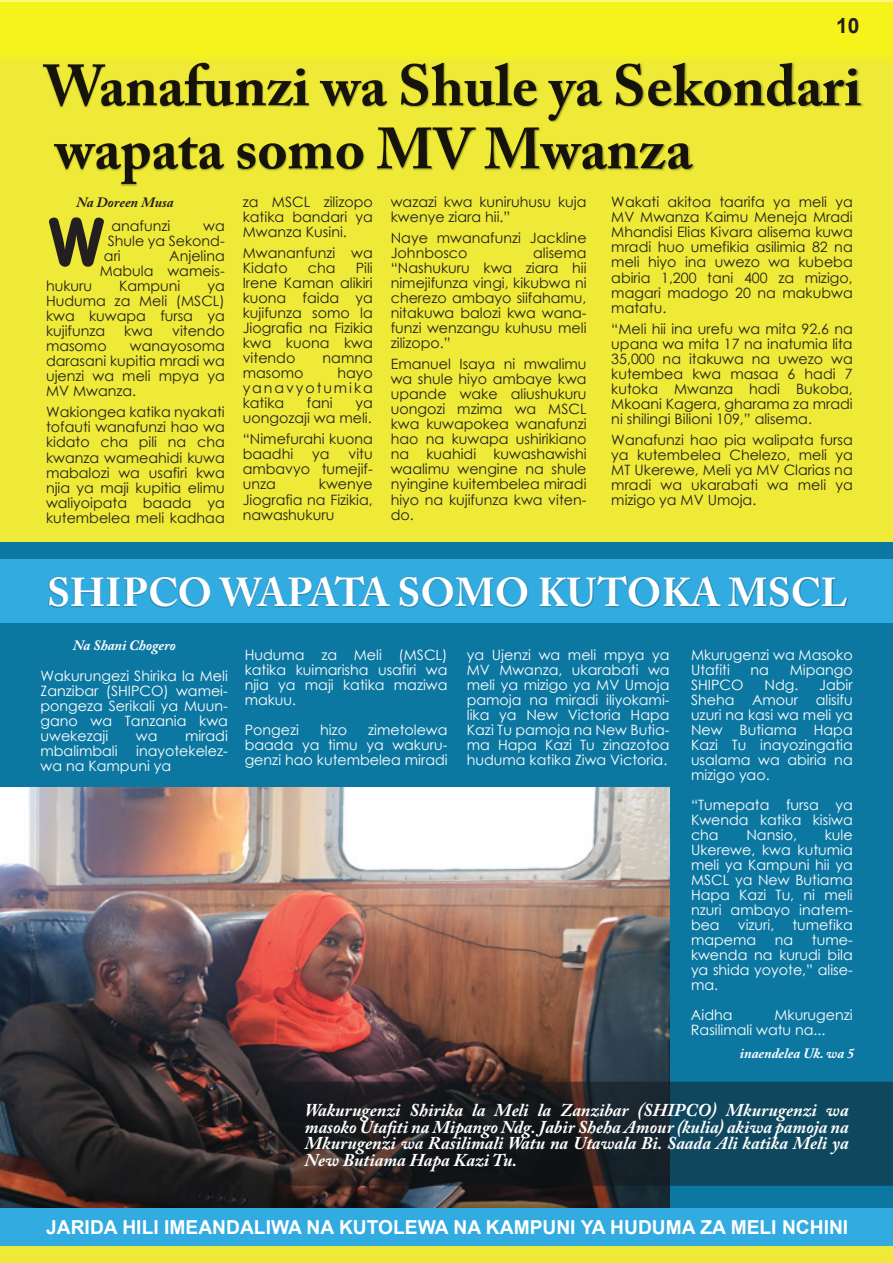
<style>
.page{position:relative;width:893px;height:1263px;background:#fff}
.page>*{position:absolute;margin:0;border:0;box-sizing:border-box;transform-origin:0 0}
.t1{font:700 57.45px/63px "Adobe Caslon Pro";color:#16140a}
.t2{font:700 40.05px "Adobe Caslon Pro";color:#fff}
.t3{font:700 21px "Arial";color:#231f20}
.t4{font:700 19.2px "Arial";color:#fff}
.t5{font:italic 700 18px/16.5px "Adobe Caslon Pro";color:#fff;text-align:justify}
.t6{font:14.25px/15px "Century Gothic";color:#231f20;text-align:justify}
.t7{font:14.25px/15px "Century Gothic";color:#fff;text-align:justify}
.t8{font:italic 700 14.25px "Adobe Caslon Pro";color:#fff}
.t9{font:italic 700 14.25px "Adobe Caslon Pro";color:#231f20}
</style>
<div class="page">
<div style="left:0;top:3px;width:893px;height:1260px;background:#eeea37"></div>
<div style="left:1px;top:542px;width:892px;height:672px;background:#0c78a2"></div>
<div style="left:1px;top:560px;width:892px;height:63px;background:#32abe1"></div>
<div style="left:0;top:0;width:893px;height:65px;background:#f6f31b"></div>
<img style="left:42px;top:57px;width:822px;height:129px">
<img style="left:155px;top:575px;width:693px;height:33px">
<svg style="left:49px;top:217px;width:55px;height:50px"></svg>
<img style="left:0;top:787px;width:670px;height:421px">
<img style="left:0;top:542px;width:155px;height:405px">
<svg style="left:278px;top:1082px;width:615px;height:104px;background:#172b35"></svg>
<div style="left:0;top:1208px;width:893px;height:38px;background:#32abe1"></div>
<h3 class="t3" style="left:836px;top:11px;width:25px">10</h3>
<h1 class="t1" style="left:44px;top:54px;width:819px">Wanafunzi wa Shule ya Sekondari wapata somo MV Mwanza</h1>
<p class="t9" style="left:76px;top:193px;width:99px">Na Doreen Musa</p>
<p class="t6" style="left:111px;top:219px;width:60px">anafunzi</p>
<p class="t6" style="left:104px;top:219px;width:122px;text-indent:99px">wa Shule ya Sekond&shy;ari</p>
<p class="t6" style="left:100px;top:249px;width:126px;text-align:right">Anjelina<br>Mabula wameis-</p>
<p class="t6" style="left:46px;top:279px;width:48px">hukuru</p>
<p class="t6" style="left:119px;top:279px;width:63px">Kampuni</p>
<p class="t6" style="left:46px;top:279px;width:180px;text-indent:161px">ya Huduma za Meli (MSCL) kwa kuwapa fursa ya kujifunza</p>
<p class="t6" style="left:124px;top:324px;width:30px">kwa</p>
<p class="t6" style="left:172px;top:324px;width:54px">vitendo</p>
<p class="t6" style="left:46px;top:339px;width:180px;text-indent:84px">wanayosoma darasani kupitia mradi wa ujenzi wa meli mpya ya MV Mwanza.</p>
<p class="t6" style="left:46px;top:405px;width:180px">Wakiongea katika nyakati tofauti wanafunzi hao wa kidato cha pili na cha kwanza wameahidi kuwa mabalozi wa usafiri kwa njia ya maji kupitia elimu waliyoipata baada ya kutembelea meli kadhaa</p>
<p class="t6" style="left:46px;top:339px;width:62px">masomo</p>
<p class="t6" style="left:243px;top:194px;width:132px">za MSCL zilizopo katika bandari ya Mwanza Kusini.</p>
<p class="t6" style="left:243px;top:245px;width:132px">Mwananfunzi wa<br>Kidato</p>
<p class="t6" style="left:243px;top:260px;width:132px;text-indent:113px">Pili Irene Kaman alikiri kuona faida ya kujifunza somo la Jiografia na Fizikia kwa kuona kwa vitendo</p>
<p class="t6" style="left:308px;top:260px;width:29px">cha</p>
<p class="t6" style="left:323px;top:351px;width:52px">namna</p>
<p class="t6" style="left:243px;top:366px;width:132px;text-indent:95px">hayo yanavyotumika katika</p>
<p class="t6" style="left:243px;top:366px;width:62px">masomo</p>
<p class="t6" style="left:307px;top:396px;width:27px">fani</p>
<p class="t6" style="left:243px;top:396px;width:132px;text-align:right">ya<br>uongozaji wa meli.</p>
<p class="t6" style="left:243px;top:432px;width:132px">“Nimefurahi kuona baadhi</p>
<p class="t6" style="left:243px;top:447px;width:132px;text-indent:106px">vitu ambavyo tumejif&shy;unza</p>
<p class="t6" style="left:312px;top:447px;width:19px">ya</p>
<p class="t6" style="left:243px;top:477px;width:132px;text-indent:76px">kwenye Jiografia na Fizikia, nawashukuru</p>
<p class="t6" style="left:391px;top:194px;width:197px">wazazi kwa kuniruhusu kuja kwenye ziara hii.”</p>
<p class="t6" style="left:391px;top:230px;width:197px">Naye mwanafunzi Jackline<br>Johnbosco</p>
<p class="t6" style="left:391px;top:245px;width:197px;text-indent:142px">alisema “Nashukuru kwa ziara hii nimejifunza vingi, kikubwa ni cherezo ambayo siifahamu, nitakuwa balozi kwa wana&shy;funzi wenzangu kuhusu meli zilizopo.”</p>
<p class="t6" style="left:391px;top:357px;width:197px">Emanuel Isaya ni mwalimu wa shule hiyo ambaye kwa upande wake aliushukuru uongozi mzima wa MSCL kwa kuwapokea wanafunzi hao na kuwapa ushirikiano na kuahidi kuwashawishi waalimu wengine na shule nyingine kuitembelea miradi hiyo na kujifunza kwa viten&shy;do.</p>
<p class="t6" style="left:611px;top:195px;width:243px">Wakati akitoa taarifa ya meli ya MV Mwanza Kaimu Meneja Mradi Mhandisi Elias Kivara alisema kuwa mradi huo umefikia asilimia 82 na meli hiyo ina uwezo wa kubeba abiria 1,200 tani 400 za mizigo, magari madogo 20 na makubwa matatu.</p>
<p class="t6" style="left:611px;top:321px;width:243px">“Meli hii ina urefu wa mita 92.6 na upana wa mita 17 na inatumia lita 35,000 na itakuwa na uwezo wa kutembea kwa masaa 6 hadi 7 kutoka Mwanza hadi Bukoba, Mkoani Kagera, gharama za mradi ni shilingi Bilioni 109,” alisema.</p>
<p class="t6" style="left:611px;top:432px;width:243px">Wanafunzi hao pia walipata fursa ya kutembelea Chelezo, meli ya MT Ukerewe, Meli ya MV Clarias na mradi wa ukarabati wa meli ya mizigo ya MV Umoja.</p>
<h2 class="t2" style="left:47px;top:569px;width:802px">SHIPCO WAPATA SOMO KUTOKA MSCL</h2>
<p class="t8" style="left:73px;top:637px;width:104px">Na Shani Chogero</p>
<p class="t7" style="left:41px;top:668px;width:189px">Wakurungezi Shirika la Meli Zanzibar (SHIPCO) wamei&shy;pongeza Serikali ya Muun&shy;gano wa Tanzania kwa uwekezaji</p>
<p class="t7" style="left:136px;top:728px;width:23px">wa</p>
<p class="t7" style="left:185px;top:728px;width:44px">miradi</p>
<p class="t7" style="left:41px;top:743px;width:189px;text-indent:96px">inayotekelez&shy;wa na Kampuni ya</p>
<p class="t7" style="left:41px;top:743px;width:79px">mbalimbali</p>
<p class="t7" style="left:245px;top:647px;width:204px">Huduma za Meli (MSCL) katika kuimarisha usafiri wa njia ya maji katika maziwa makuu.</p>
<p class="t7" style="left:245px;top:722px;width:56px">Pongezi</p>
<p class="t7" style="left:320px;top:722px;width:28px">hizo</p>
<p class="t7" style="left:245px;top:722px;width:205px;text-indent:123px">zimetolewa baada ya timu ya wakuru&shy;genzi hao kutembelea miradi</p>
<p class="t7" style="left:467px;top:647px;width:204px">ya Ujenzi wa meli mpya ya MV Mwanza, ukarabati wa meli ya mizigo ya MV Umoja pamoja na miradi iliyokami&shy;lika ya New Victoria Hapa Kazi Tu pamoja na New Butia&shy;ma Hapa Kazi Tu zinazotoa huduma katika Ziwa Victoria.</p>
<p class="t7" style="left:691px;top:647px;width:163px">Mkurugenzi wa Masoko<br>Utafiti</p>
<p class="t7" style="left:751px;top:662px;width:20px">na</p>
<p class="t7" style="left:790px;top:662px;width:65px">Mipango</p>
<p class="t7" style="left:691px;top:677px;width:163px;text-indent:128px">Jabir Sheha Amour alisifu uzuri na kasi wa meli ya New Butiama Hapa Kazi Tu inayozingatia usalama wa abiria na mizigo yao.</p>
<p class="t7" style="left:691px;top:797px;width:163px">“Tumepata fursa ya Kwenda katika kisiwa cha</p>
<p class="t7" style="left:691px;top:677px;width:54px">SHIPCO</p>
<p class="t7" style="left:764px;top:677px;width:35px">Ndg.</p>
<p class="t7" style="left:746px;top:827px;width:52px">Nansio,</p>
<p class="t7" style="left:691px;top:827px;width:163px;text-indent:134px">kule Ukerewe, kwa kutumia meli ya Kampuni hii ya MSCL ya New Butiama Hapa Kazi Tu, ni meli nzuri ambayo inatem&shy;bea</p>
<p class="t7" style="left:738px;top:917px;width:38px">vizuri,</p>
<p class="t7" style="left:792px;top:917px;width:62px">tumefika</p>
<p class="t7" style="left:691px;top:932px;width:67px">mapema</p>
<p class="t7" style="left:775px;top:932px;width:20px">na</p>
<p class="t7" style="left:691px;top:932px;width:163px;text-indent:121px">tume&shy;kwenda na kurudi bila ya shida yoyote,” alise&shy;ma.</p>
<p class="t7" style="left:691px;top:1007px;width:43px">Aidha</p>
<p class="t7" style="left:691px;top:1007px;width:163px;text-indent:83px">Mkurugenzi<br>Rasilimali watu na...</p>
<p class="t8" style="left:740px;top:1045px;width:116px">inaendelea Uk. wa 5</p>
<p class="t5" style="left:305px;top:1102px;width:545px">Wakurugenzi Shirika la Meli la Zanzibar (SHIPCO) Mkurugenzi wa masoko Utafiti na Mipango Ndg. Jabir Sheha Amour (kulia) akiwa pamoja na Mkurugenzi wa Rasilimali Watu na Utawala Bi. Saada Ali katika Meli ya New Butiama Hapa Kazi Tu.</p>
<h3 class="t4" style="left:46px;top:1213px;width:804px">JARIDA HILI IMEANDALIWA NA KUTOLEWA NA KAMPUNI YA HUDUMA ZA MELI NCHINI</h3>
</div>
